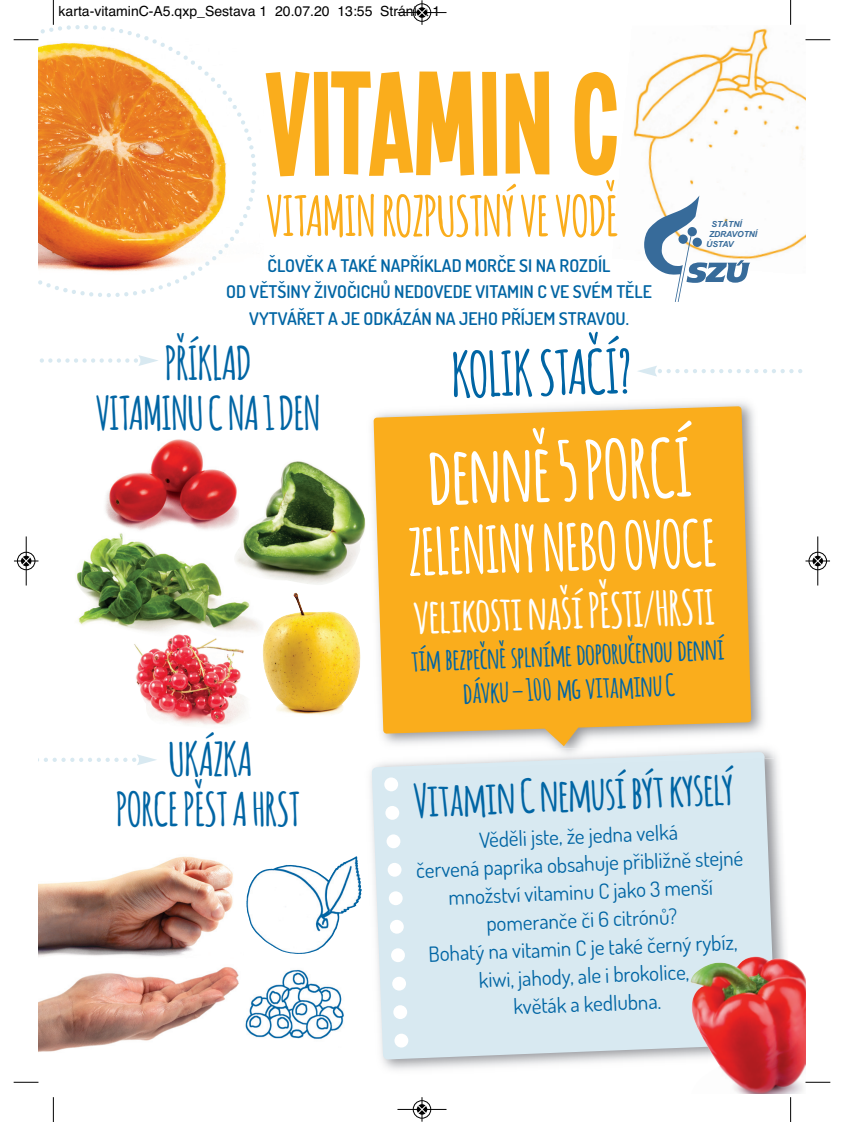
<style>
.page{position:relative;width:844px;height:1122px;background:#fff}
.page>*{position:absolute;margin:0;border:0;box-sizing:border-box;transform-origin:0 0}
.t1{font:156.8px "Single Sleeve";letter-spacing:.015em;color:#faad1c}
.t2{font:700 78.75px "Amatic";color:#fff}
.t3{font:700 63px "Amatic";color:#fff}
.t4{font:700 60.02px "Amatic";color:#0065a4}
.t5{font:700 54.25px "Amatic";color:#faad1c}
.t6{font:700 47.25px "Amatic";color:#fff}
.t7{font:700 45.5px/49.5px "Amatic";color:#0065a4;text-align:center}
.t8{font:700 29.75px/33.9px "Amatic";color:#0065a4;text-align:center}
.t9{font:21px/28px "Dosis";color:#0065a4;text-align:center}
.t10{font:600 17.5px/26.6px "Dosis";color:#0065a4;text-align:center}
.t11{font:14px "Helvetica";color:#000}
.t12{font:italic 700 8.4px "Arial";letter-spacing:-.015em;color:#376b9a}
</style>
<div class="page">
<img style="left:633px;top:28px;width:172px;height:231px">
<svg style="left:38px;top:25px;width:219px;height:272px"></svg>
<svg style="left:63px;top:288px;width:5px;height:4px"></svg>
<svg style="left:40px;top:355px;width:118px;height:11px"></svg>
<svg style="left:38px;top:754px;width:119px;height:11px"></svg>
<svg style="left:637px;top:366px;width:166px;height:10px"></svg>
<img style="left:76px;top:534px;width:191px;height:103px">
<img style="left:361px;top:755px;width:425px;height:315px">
<div style="left:371px;top:753px;width:404px;height:306px;background:#d8e9f1"></div>
<img style="left:363px;top:402px;width:400px;height:354px">
<img style="left:374px;top:740px;width:399px;height:27px">
<img style="left:375px;top:752px;width:389px;height:18px">
<svg style="left:373px;top:406px;width:378px;height:340px;background:#f7b12e"></svg>
<img style="left:297px;top:594px;width:3px;height:15px">
<img style="left:234px;top:459px;width:132px;height:126px">
<div style="left:394px;top:1033px;width:14px;height:14px;background:#fff;border-radius:50%"></div>
<div style="left:393px;top:1004px;width:14px;height:14px;background:#fff;border-radius:50%"></div>
<div style="left:392px;top:976px;width:14px;height:14px;background:#fff;border-radius:50%"></div>
<div style="left:391px;top:947px;width:14px;height:15px;background:#fff;border-radius:50%"></div>
<div style="left:389px;top:919px;width:15px;height:14px;background:#fff;border-radius:50%"></div>
<div style="left:388px;top:890px;width:14px;height:15px;background:#fff;border-radius:50%"></div>
<div style="left:387px;top:862px;width:14px;height:14px;background:#fff;border-radius:50%"></div>
<div style="left:386px;top:834px;width:14px;height:14px;background:#fff;border-radius:50%"></div>
<div style="left:385px;top:805px;width:14px;height:14px;background:#fff;border-radius:50%"></div>
<div style="left:384px;top:777px;width:14px;height:14px;background:#fff;border-radius:50%"></div>
<img style="left:38px;top:856px;width:195px;height:101px">
<img style="left:38px;top:967px;width:200px;height:85px">
<img style="left:305px;top:860px;width:56px;height:93px">
<img style="left:245px;top:969px;width:99px;height:70px">
<img style="left:236px;top:974px;width:3px;height:77px">
<img style="left:688px;top:955px;width:117px;height:138px">
<img style="left:105px;top:439px;width:135px;height:95px">
<img style="left:133px;top:633px;width:122px;height:92px">
<svg style="left:644px;top:195px;width:106px;height:107px"></svg>
<svg style="left:53px;top:0;width:1px;height:25px"></svg>
<svg style="left:14px;top:39px;width:24px;height:1px"></svg>
<svg style="left:790px;top:0;width:1px;height:25px"></svg>
<svg style="left:805px;top:39px;width:25px;height:1px"></svg>
<svg style="left:53px;top:1097px;width:1px;height:24px"></svg>
<svg style="left:14px;top:1081px;width:24px;height:1px"></svg>
<svg style="left:790px;top:1097px;width:1px;height:24px"></svg>
<svg style="left:805px;top:1081px;width:25px;height:1px"></svg>
<div style="left:412px;top:3px;width:19px;height:19px;border:1px solid #fff;border-radius:50%"></div>
<hr style="left:397px;top:12px;width:49px;height:1px;background:#000">
<div style="left:413px;top:4px;width:18px;height:18px;border:1px solid #000;border-radius:50%"></div>
<svg style="left:417px;top:0;width:9px;height:25px"></svg>
<div style="left:412px;top:1099px;width:19px;height:19px;border:1px solid #fff;border-radius:50%"></div>
<hr style="left:397px;top:1108px;width:49px;height:1px;background:#000">
<div style="left:413px;top:1100px;width:18px;height:18px;border:1px solid #000;border-radius:50%"></div>
<svg style="left:417px;top:1097px;width:9px;height:24px"></svg>
<div style="left:17px;top:551px;width:19px;height:19px;border:1px solid #fff;border-radius:50%"></div>
<hr style="left:26px;top:536px;width:1px;height:49px;background:#000">
<div style="left:17px;top:552px;width:18px;height:18px;border:1px solid #000;border-radius:50%"></div>
<svg style="left:14px;top:556px;width:24px;height:9px"></svg>
<div style="left:808px;top:551px;width:18px;height:19px;border:1px solid #fff;border-radius:50%"></div>
<hr style="left:817px;top:536px;width:1px;height:49px;background:#000">
<div style="left:808px;top:552px;width:18px;height:18px;border:1px solid #000;border-radius:50%"></div>
<svg style="left:805px;top:556px;width:24px;height:9px"></svg>
<p class="t11" style="left:59px;top:6px;width:383px">karta-vitaminC-A5.qxp_Sestava 1 20.07.20 13:55 Stránka 1</p>
<h1 class="t1" style="left:267px;top:27px;width:352px">VITAMINC</h1>
<h3 class="t5" style="left:266px;top:185px;width:353px">VITAMIN ROZPUSTNÝ VE VODĚ</h3>
<p class="t10" style="left:226px;top:252px;width:427px">ČLOVĚK A TAKÉ NAPŘÍKLAD MORČE SI NA ROZDÍL<br>OD VĚTŠINY ŽIVOČICHŮ NEDOVEDE VITAMIN C VE SVÉM TĚLE<br>VYTVÁŘET A JE ODKÁZÁN NA JEHO PŘÍJEM STRAVOU.</p>
<p class="t12" style="left:711px;top:219px;width:32px">STÁTNÍ</p>
<p class="t12" style="left:709px;top:229px;width:50px">ZDRAVOTNÍ</p>
<p class="t12" style="left:706px;top:239px;width:29px">ÚSTAV</p>
<h3 class="t7" style="left:96px;top:340px;width:226px">PŘÍKLAD<br>VITAMINU C NA 1 DEN</h3>
<h3 class="t7" style="left:116px;top:735px;width:185px">UKÁZKA<br>PORCE PĚST A HRST</h3>
<h3 class="t4" style="left:451px;top:341px;width:182px;rotate:-1deg">KOLIK STAČÍ?</h3>
<h2 class="t2" style="left:426px;top:432px;width:265px;rotate:-2deg">denně 5 PORCÍ</h2>
<h3 class="t3" style="left:407px;top:517px;width:309px;rotate:-2deg">ZELENINY NEBO OVOCE</h3>
<h3 class="t6" style="left:412px;top:590px;width:302px;rotate:-2deg">velikosti naší PĚSTI/HRSTI</h3>
<h3 class="t8" style="left:411px;top:643px;width:314px;rotate:-2deg">tím bezpečně splníme doporučenou denní dávku–100 mg vitaminu C</h3>
<h3 class="t7" style="left:413px;top:775px;width:321px;rotate:-2deg">Vitamin C nemusí být kyselý</h3>
<p class="t9" style="left:414px;top:827px;width:328px;rotate:-2deg">Věděli jste, že jedna velká<br>červená paprika obsahuje přibližně stejné množství vitaminu C jako 3 menší pomeranče či 6 citrónů?<br>Bohatý na vitamin C je také černý rybíz, kiwi, jahody, ale i brokolice,<br>květák a kedlubna.</p>
</div>
